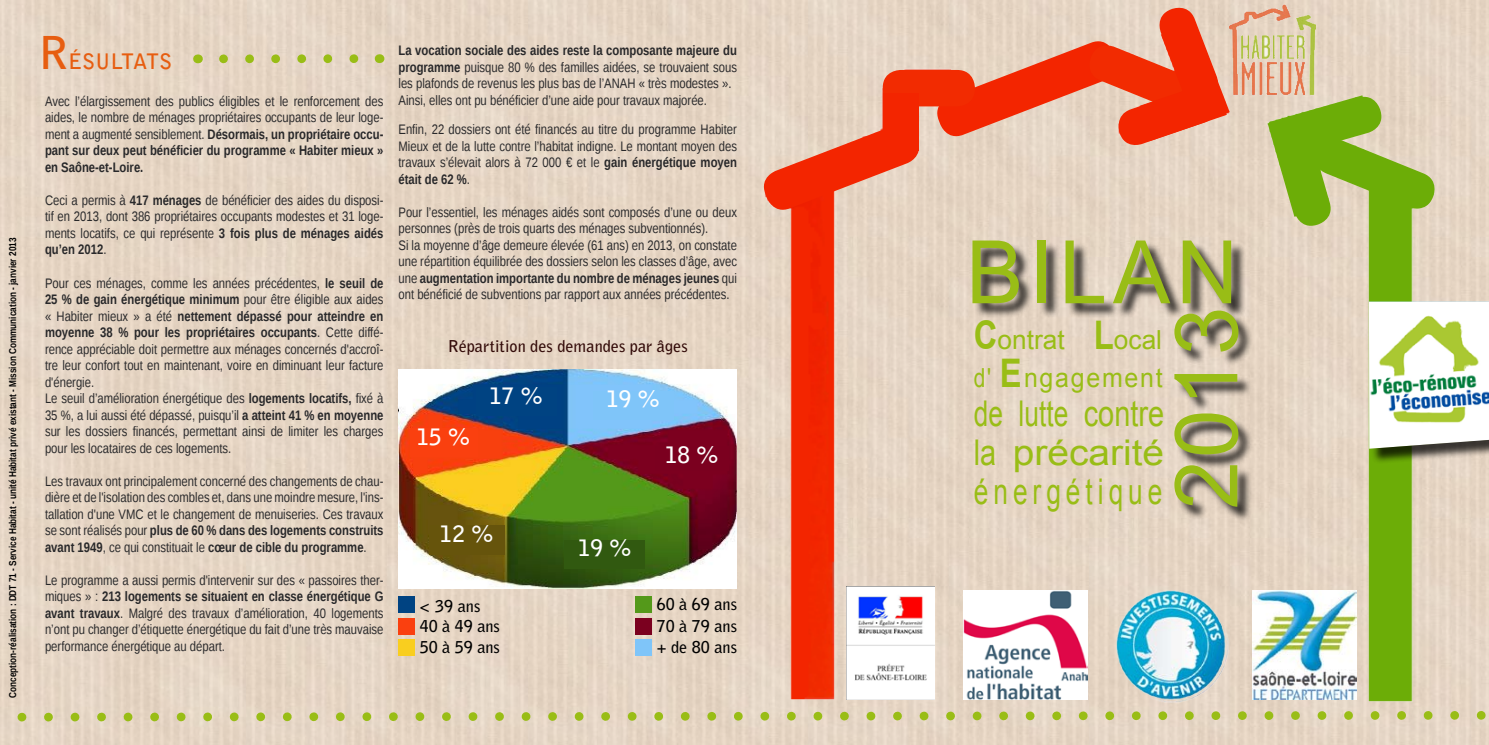
<style>
.page{position:relative;width:1489px;height:745px;background:#fff}
.page>*{position:absolute;margin:0;border:0;box-sizing:border-box;transform-origin:0 0}
.t1{font:87.5px "Arial";letter-spacing:.07em;color:#99bd16}
.t2{font:35.5px/38.8px "Arial";color:#99bd16;text-align:justify;scale:.74 1}
.t3{font:26.25px/38.8px "Arial";letter-spacing:.035em;color:#99bd16}
.t4{font:700 22.5px "Bell Gothic Std";color:#fff}
.t5{font:700 21.25px "Bell Gothic Std";color:#e75d10}
.t6{font:700 16.25px/21.5px "Bell Gothic Std";color:#000}
.t7{font:700 16.25px "Bell Gothic Std";color:#330b09}
.t8{font:13.75px/16.5px "Liberation Sans Narrow";color:#28282a;text-align:justify}
.t9{font:700 13.75px "Liberation Sans Narrow";color:#28282a}
.t10{font:700 10px "Liberation Sans Narrow";color:#000}
.s1{font-size:45px}
.s2{font-weight:700}
.s3{font-weight:400}
.s4{font-weight:700;font-size:39.38px}
</style>
<div class="page">
<div style="left:0;top:0;width:1488px;height:744px;background:#e5d5c4"></div>
<img style="left:753px;top:4px;width:690px;height:702px">
<img style="left:1228px;top:2px;width:87px;height:93px">
<div style="left:1370px;top:303px;width:118px;height:166px;background:#000;opacity:.75"></div>
<img style="left:1368px;top:377px;width:120px;height:71px">
<div style="left:974px;top:242px;width:514px;height:135px;background:#000;opacity:.75"></div>
<div style="left:1175px;top:312px;width:135px;height:432px;background:#000;opacity:.75"></div>
<svg style="left:0;top:706px;width:1489px;height:19px;background:#dcd2b0"></svg>
<img style="left:963px;top:589px;width:124px;height:110px">
<img style="left:1251px;top:590px;width:105px;height:109px">
<img style="left:1113px;top:587px;width:116px;height:116px">
<img style="left:846px;top:586px;width:88px;height:113px">
<svg style="left:223px;top:54px;width:143px;height:9px"></svg>
<img style="left:398px;top:369px;width:339px;height:219px">
<div style="left:564px;top:539px;width:81px;height:29px;background:#315910"></div>
<div style="left:429px;top:524px;width:75px;height:30px;background:#66540c"></div>
<div style="left:410px;top:428px;width:67px;height:29px;background:#fa400f"></div>
<div style="left:476px;top:387px;width:80px;height:28px;background:#004382"></div>
<div style="left:593px;top:390px;width:80px;height:29px;background:#7fc5f9"></div>
<div style="left:655px;top:445px;width:73px;height:25px;background:#7b001f"></div>
<div style="left:398px;top:595px;width:16px;height:17px;background:#004382"></div>
<div style="left:398px;top:617px;width:16px;height:17px;background:#fa400f"></div>
<div style="left:398px;top:639px;width:16px;height:16px;background:#f9ce1f"></div>
<div style="left:635px;top:595px;width:16px;height:17px;background:#54991a"></div>
<div style="left:635px;top:617px;width:16px;height:17px;background:#7b001f"></div>
<div style="left:635px;top:638px;width:16px;height:17px;background:#7fc5f9"></div>
<svg style="left:759px;top:119px;width:164px;height:95px;background:#eb8b72"></svg>
<div style="left:882px;top:70px;width:92px;height:36px;background:#f22b01;border-radius:18px"></div>
<svg style="left:932px;top:3px;width:297px;height:147px;background:#ea8f75"></svg>
<svg style="left:1267px;top:93px;width:172px;height:137px;background:#a6c061"></svg>
<div style="left:883px;top:93px;width:35px;height:58px;background:#f32500"></div>
<p class="t10" style="left:6px;top:697px;width:461px;rotate:-90deg">Conception-réalisation : DDT 71 - Service Habitat - unité Habitat privé existant - Mission Communication - janvier 2013</p>
<h3 class="t5" style="left:38px;top:49px;width:121px"><span class="s1">R</span>ÉSULTATS</h3>
<p class="t9" style="left:398px;top:41px;width:340px">La vocation sociale des aides reste la composante majeure du</p>
<p class="t8" style="left:398px;top:59px;width:340px"><span class="s2">programme</span> puisque 80 % des familles aidées, se trouvaient sous</p>
<p class="t8" style="left:398px;top:76px;width:334px">les plafonds de revenus les plus bas de l’ANAH « très modestes ».</p>
<p class="t8" style="left:45px;top:93px;width:663px">Avec l’élargissement des publics éligibles et le renforcement des Ainsi, elles ont pu bénéficier d’une aide pour travaux majorée.</p>
<p class="t8" style="left:45px;top:110px;width:340px">aides, le nombre de ménages propriétaires occupants de leur loge-</p>
<p class="t9" style="left:45px;top:124px;width:340px"><span class="s3">ment a augmenté sensiblement.</span> Désormais, un propriétaire occu-</p>
<p class="t9" style="left:45px;top:141px;width:340px">pant sur deux peut bénéficier du programme « Habiter mieux »</p>
<p class="t9" style="left:45px;top:157px;width:100px">en Saône-et-Loire.</p>
<p class="t8" style="left:45px;top:192px;width:340px">Ceci a permis à <span class="s2">417 ménages</span> de bénéficier des aides du disposi&shy;tif en 2013, dont 386 propriétaires occupants modestes et 31 loge&shy;ments locatifs, ce qui représente <span class="s2">3 fois plus de ménages aidés qu’en 2012</span>.</p>
<p class="t8" style="left:45px;top:275px;width:340px;text-align:left">Pour ces ménages, comme les années précédentes, <span class="s2">le seuil de 25 % de gain énergétique minimum</span> pour être éligible aux aides « Habiter mieux » a été <span class="s2">nettement dépassé pour atteindre en moyenne 38 % pour les propriétaires occupants</span>. Cette diffé&shy;rence appréciable doit permettre aux ménages concernés d'accroî&shy;tre leur confort tout en maintenant, voire en diminuant leur facture d'énergie.<br>Le seuil d’amélioration énergétique des <span class="s2">logements locatifs,</span> fixé à 35 %, a lui aussi été dépassé, puisqu’il <span class="s2">a atteint 41 % en moyenne </span>sur les dossiers financés, permettant ainsi de limiter les charges pour les locataires de ces logements.</p>
<p class="t8" style="left:45px;top:473px;width:340px">Les travaux ont principalement concerné des changements de chau&shy;dière et de l'isolation des combles et, dans une moindre mesure, l'ins&shy;tallation d'une VMC et le changement de menuiseries. Ces travaux se sont réalisés pour <span class="s2">plus de 60 % dans des logements construits avant 1949</span>, ce qui constituait le <span class="s2">cœur de cible du programme</span>.</p>
<p class="t8" style="left:45px;top:572px;width:340px">Le programme a aussi permis d'intervenir sur des « passoires ther&shy;miques » : <span class="s2">213 logements se situaient en classe énergétique G avant travaux</span>. Malgré des travaux d’amélioration, 40 logements n’ont pu changer d’étiquette énergétique du fait d’une très mauvaise performance énergétique au départ.</p>
<p class="t8" style="left:398px;top:122px;width:340px">Enfin, 22 dossiers ont été financés au titre du programme Habiter Mieux et de la lutte contre l’habitat indigne. Le montant moyen des travaux s’élevait alors à 72 000 € et le <span class="s2">gain énergétique moyen était de 62 %</span>.</p>
<p class="t8" style="left:398px;top:204px;width:340px;text-align:left">Pour l’essentiel, les ménages aidés sont composés d’une ou deux personnes (près de trois quarts des ménages subventionnés).<br>Si la moyenne d’âge demeure élevée (61 ans) en 2013, on constate une répartition équilibrée des dossiers selon les classes d’âge, avec une <span class="s2">augmentation importante du nombre de ménages jeunes</span> qui ont bénéficié de subventions par rapport aux années précédentes.</p>
<p class="t7" style="left:448px;top:335px;width:241px">Répartition des demandes par âges</p>
<h3 class="t4" style="left:489px;top:382px;width:55px">17 %</h3>
<h3 class="t4" style="left:606px;top:385px;width:55px">19 %</h3>
<h3 class="t4" style="left:417px;top:423px;width:55px">15 %</h3>
<h3 class="t4" style="left:665px;top:440px;width:55px">18 %</h3>
<h3 class="t4" style="left:440px;top:519px;width:55px">12 %</h3>
<h3 class="t4" style="left:578px;top:534px;width:55px">19 %</h3>
<p class="t6" style="left:656px;top:593px;width:82px;text-align:justify">60 à 69 ans 70 à 79 ans + de 80 ans</p>
<p class="t6" style="left:419px;top:596px;width:82px;line-height:19.6px">&lt; 39 ans<br>40 à 49 ans</p>
<p class="t6" style="left:419px;top:636px;width:82px">50 à 59 ans</p>
<h1 class="t1" style="left:966px;top:215px;width:273px">BILAN</h1>
<h3 class="t3" style="left:973px;top:320px;width:190px"><span class="s4">C</span>ontrat <span class="s4">L</span>ocal d' <span class="s4">E</span>ngagement</h3>
<h2 class="t2" style="left:973px;top:394px;width:258px">de lutte contre la précarité énergétique</h2>
<h1 class="t1" style="left:1149px;top:509px;width:204px;rotate:-90deg">2013</h1>
</div>
